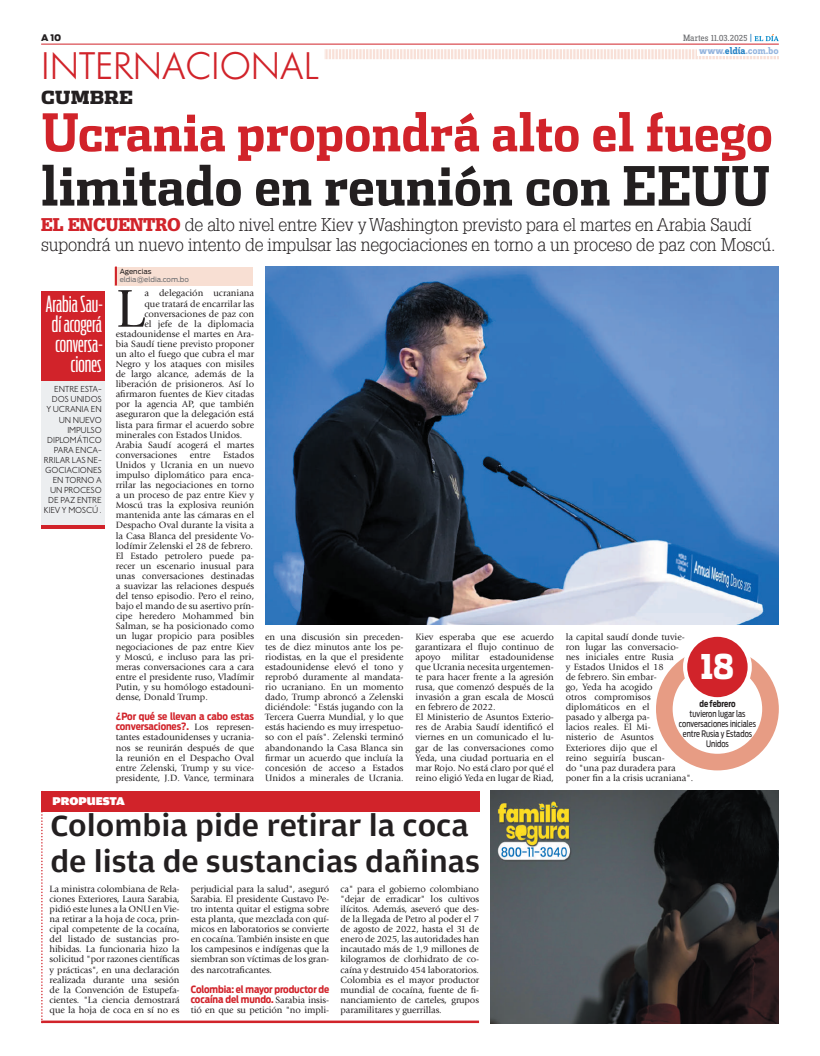
<style>
.page{position:relative;width:820px;height:1056px;background:#fff}
.page>*{position:absolute;margin:0;border:0;box-sizing:border-box;transform-origin:0 0}
.t1{font:55.4px "Giovanni";color:#231f20}
.t2{font:700 54px "Dispatch Cond";color:#231f20}
.t3{font:700 52px "Dispatch Cond";color:#d1232a}
.t4{font:35px "Cg Futura Maxi Lt";color:#d1232a}
.t5{font:900 34px "Dispatch";color:#fff;scale:.8 1}
.t6{font:500 31px/35.3px "Amplitude Wide";color:#231f20}
.t7{font:300 22px/20.2px "Antenna Comp";color:#fff;text-align:right;scale:1.2 1}
.t8{font:300 18px/20.2px "Glypha";letter-spacing:-.01em;color:#231f20}
.t9{font:900 18px "Dispatch";color:#231f20}
.t10{font:900 12px "Amplitude Wide";color:#fff}
.t11{font:700 10px/10.1px "Antenna Cond";letter-spacing:-.01em;color:#d1232a}
.t12{font:700 10px "Zine Slab Dis";color:#95b5de}
.t13{font:9.5px/10.1px "Giovanni";color:#231f20;text-align:justify}
.t14{font:9.5px "Zine Slab Dis";color:#6c6d70}
.t15{font:300 9px/10.1px "Johnston ITC";letter-spacing:-.01em;color:#231f20;text-align:right;scale:.95 1}
.t16{font:9px/10px "Antenna Cond";color:#231f20;text-align:center;scale:.9 1}
.t17{font:700 9px "Antenna Cond";color:#231f20;scale:.9 1}
.t18{font:900 9px "Antenna";color:#231f20}
.t19{font:7px "Antenna";color:#6c6d70}
.t20{font:7px "Antenna";color:#231f20}
.s1{color:#2783c5}
.s2{font-weight:900;color:#d1232a}
.s3{font-family:"Giovanni";font-weight:400;font-size:9.5px;color:#231f20}
</style>
<div class="page">
<div style="left:115px;top:267px;width:138px;height:18px;background:#f8dfd3"></div>
<svg style="left:115px;top:267px;width:2px;height:18px"></svg>
<img style="left:265px;top:267px;width:513px;height:357px">
<div style="left:655px;top:648px;width:123px;height:122px;background:#e79c84;border-radius:50%"></div>
<div style="left:672px;top:664px;width:89px;height:90px;background:#fff;border-radius:50%"></div>
<div style="left:684px;top:635px;width:65px;height:64px;background:#d1232a;border-radius:50%"></div>
<div style="left:682px;top:633px;width:69px;height:68px;border:4px solid #fff;border-radius:50%"></div>
<div style="left:41px;top:362px;width:64px;height:165px;background:#eceef0"></div>
<div style="left:41px;top:291px;width:64px;height:90px;background:#d1232a"></div>
<hr style="left:41px;top:525px;width:64px;height:3px;background:#d1232a">
<svg style="left:324px;top:49px;width:454px;height:10px"></svg>
<hr style="left:41px;top:44px;width:737px;height:1px;background:#d1232a">
<div style="left:696px;top:46px;width:82px;height:9px;background:#fff"></div>
<svg style="left:754px;top:34px;width:24px;height:7px"></svg>
<div style="left:41px;top:791px;width:438px;height:20px;background:#d1232a"></div>
<svg style="left:41px;top:811px;width:2px;height:209px"></svg>
<img style="left:490px;top:791px;width:288px;height:232px">
<hr style="left:41px;top:1020px;width:438px;height:3px;background:#d1232a">
<p class="t18" style="left:41px;top:32px;width:22px">A 10</p>
<h3 class="t4" style="left:41px;top:45px;width:279px">INTERNACI ONAL</h3>
<h3 class="t9" style="left:41px;top:85px;width:94px">CUMBRE</h3>
<p class="t14" style="left:682px;top:34px;width:71px">Martes 11.03.2025 <span class="s1">|</span></p>
<p class="t12" style="left:699px;top:45px;width:81px">www.<span class="s1">eldía</span>.com.bo</p>
<h3 class="t3" style="left:41px;top:100px;width:733px">Ucrania propondrá alto el fuego</h3>
<h2 class="t2" style="left:41px;top:152px;width:730px">limitado en reunión con EEUU</h2>
<h3 class="t8" style="left:41px;top:214px;width:735px"><span class="s2">EL ENCUENTRO</span> de alto nivel entre Kiev y Washington previsto para el martes en Arabia Saudí supondrá un nuevo intento de impulsar las negociaciones en torno a un proceso de paz con Moscú.</h3>
<h3 class="t7" style="left:46px;top:293px;width:49px">Arabia Sau&shy;dí acogerá conversa&shy;ciones</h3>
<p class="t15" style="left:44px;top:384px;width:62px">ENTRE ESTA-<br>DOS UNIDOS<br>Y UCRANIA EN<br>UN NUEVO<br>IMPULSO<br>DIPLOMÁTICO<br>PARA ENCA-<br>RRILAR LAS NE-<br>GOCIACIONES<br>EN TORNO A<br>U N PROCESO<br>DE PAZ ENTRE<br>KIEV Y MOSCÚ .</p>
<p class="t20" style="left:120px;top:268px;width:33px">Agencias</p>
<p class="t19" style="left:120px;top:276px;width:71px">eldia@eldia.com.bo</p>
<h1 class="t1" style="left:116px;top:277px;width:30px">L</h1>
<p class="t13" style="left:144px;top:288px;width:111px">a delegación ucraniana</p>
<p class="t13" style="left:144px;top:298px;width:111px">que tratará de encarrilar las</p>
<p class="t13" style="left:144px;top:309px;width:111px">conversaciones de paz con</p>
<p class="t13" style="left:144px;top:319px;width:111px">el jefe de la diplomacia</p>
<p class="t13" style="left:116px;top:329px;width:140px">estadounidense el martes en Ara-</p>
<p class="t13" style="left:116px;top:339px;width:140px">bia Saudí tiene previsto proponer</p>
<p class="t13" style="left:116px;top:349px;width:140px">un alto el fuego que cubra el mar</p>
<p class="t13" style="left:116px;top:359px;width:140px">Negro y los ataques con misiles</p>
<p class="t13" style="left:116px;top:369px;width:140px">de largo alcance, además de la</p>
<p class="t13" style="left:116px;top:379px;width:140px">liberación de prisioneros. Así lo</p>
<p class="t13" style="left:116px;top:389px;width:140px">afirmaron fuentes de Kiev citadas</p>
<p class="t13" style="left:116px;top:399px;width:140px">por la agencia AP, que también</p>
<p class="t13" style="left:116px;top:409px;width:140px">aseguraron que la delegación está</p>
<p class="t13" style="left:116px;top:419px;width:140px">lista para firmar el acuerdo sobre</p>
<p class="t13" style="left:116px;top:430px;width:128px">minerales con Estados Unidos.</p>
<p class="t13" style="left:116px;top:440px;width:140px">Arabia Saudí acogerá el martes</p>
<p class="t13" style="left:116px;top:450px;width:63px">conversaciones</p>
<p class="t13" style="left:190px;top:450px;width:22px">entre</p>
<p class="t13" style="left:116px;top:450px;width:140px;text-indent:107px">Estados Unidos y Ucrania en un nuevo impulso diplomático para enca&shy;rrilar las negociaciones en torno a un proceso de paz entre Kiev y Moscú tras la explosiva reunión mantenida ante las cámaras en el Despacho Oval durante la visita a la Casa Blanca del presidente Vo&shy;lodímir Zelenski el 28 de febrero.<br>El Estado petrolero puede pa&shy;recer un escenario inusual para unas conversaciones destinadas a suavizar las relaciones después del tenso episodio. Pero el reino, bajo el mando de su asertivo prín&shy;cipe heredero Mohammed bin Salman, se ha posicionado como un lugar propicio para posibles negociaciones de paz entre Kiev y Moscú, e incluso para las pri&shy;meras conversaciones cara a cara entre el presidente ruso, Vladímir Putin, y su homólogo estadouni&shy;dense, Donald Trump.</p>
<p class="t11" style="left:116px;top:712px;width:140px">¿Por qué se llevan a cabo estas conversaciones?. <span class="s3">Los represen-</span></p>
<p class="t13" style="left:116px;top:732px;width:140px">tantes estadounidenses y ucrania&shy;nos se reunirán después de que la reunión en el Despacho Oval entre Zelenski, Trump y su vice&shy;presidente, J.D. Vance, terminara</p>
<p class="t10" style="left:52px;top:794px;width:74px">PROPUESTA</p>
<p class="t13" style="left:265px;top:631px;width:140px">en una discusión sin preceden&shy;tes de diez minutos ante los pe&shy;riodistas, en la que el presidente estadounidense elevó el tono y reprobó duramente al mandata&shy;rio ucraniano. En un momento dado, Trump abroncó a Zelenski diciéndole: "Estás jugando con la Tercera Guerra Mundial, y lo que estás haciendo es muy irrespetuo&shy;so con el país". Zelenski terminó abandonando la Casa Blanca sin firmar un acuerdo que incluía la concesión de acceso a Estados Unidos a minerales de Ucrania.</p>
<p class="t13" style="left:565px;top:631px;width:129px;text-align:left">la capital saudí donde tuvie&shy;ron lugar las conversacio&shy;nes iniciales entre Rusia<br>y Estados Unidos el 18<br>de febrero. Sin embar-<br>go, Yeda ha acogido<br>otros compromisos diplomáticos en el<br>pasado y alberga pa-<br>lacios reales. El Mi-<br>nisterio de Asuntos<br>Exteriores dijo que el<br>reino seguiría buscan-<br>do "una paz duradera para poner fin a la crisis ucraniana".</p>
<p class="t13" style="left:415px;top:631px;width:140px;text-align:left">Kiev esperaba que ese acuerdo garantizara el flujo continuo de apoyo militar estadounidense que Ucrania necesita urgentemen&shy;te para hacer frente a la agresión rusa, que comenzó después de la invasión a gran escala de Moscú en febrero de 2022.<br>El Ministerio de Asuntos Exterio&shy;res de Arabia Saudí identificó el viernes en un comunicado el lu&shy;gar de las conversaciones como<br>Yeda, una ciudad portuaria en el mar Rojo. No está claro por qué el reino eligió Yeda en lugar de Riad,</p>
<h3 class="t5" style="left:700px;top:641px;width:44px">18</h3>
<p class="t17" style="left:699px;top:699px;width:42px">de febrero</p>
<p class="t16" style="left:678px;top:709px;width:87px">tuvieron lugar las conversaciones iniciales entre Rusia y Estados<br>Unidos</p>
<h3 class="t6" style="left:50px;top:809px;width:431px">Colombia pide retirar la coca de lista de sustancias dañinas</h3>
<p class="t13" style="left:50px;top:884px;width:131px">La ministra colombiana de Rela&shy;ciones Exteriores, Laura Sarabia, pidió este lunes a la ONU en Vie&shy;na retirar a la hoja de coca, prin&shy;cipal competente de la cocaína, del listado de sustancias pro&shy;hibidas. La funcionaria hizo la solicitud "por razones científicas y prácticas", en una declaración realizada durante una sesión de la Convención de Estupefa&shy;cientes. "La ciencia demostrará que la hoja de coca en sí no es</p>
<p class="t13" style="left:191px;top:884px;width:140px">perjudicial para la salud", aseguró Sarabia. El presidente Gustavo Pe&shy;tro intenta quitar el estigma sobre esta planta, que mezclada con quí&shy;micos en laboratorios se convierte en cocaína. También insiste en que los campesinos e indígenas que la siembran son víctimas de los gran&shy;des narcotraficantes.</p>
<p class="t11" style="left:191px;top:984px;width:140px">Colombia: el mayor productor de cocaína del mundo. <span class="s3">Sarabia insis-</span></p>
<p class="t13" style="left:191px;top:1005px;width:140px">tió en que su petición "no impli-</p>
<p class="t13" style="left:340px;top:884px;width:140px">ca" para el gobierno colombiano "dejar de erradicar" los cultivos ilícitos. Además, aseveró que des&shy;de la llegada de Petro al poder el 7 de agosto de 2022, hasta el 31 de enero de 2025, las autoridades han incautado más de 1,9 millones de kilogramos de clorhidrato de co&shy;caína y destruido 454 laboratorios.<br>Colombia es el mayor productor mundial de cocaína, fuente de fi&shy;nanciamiento de carteles, grupos paramilitares y guerrillas.</p>
</div>
